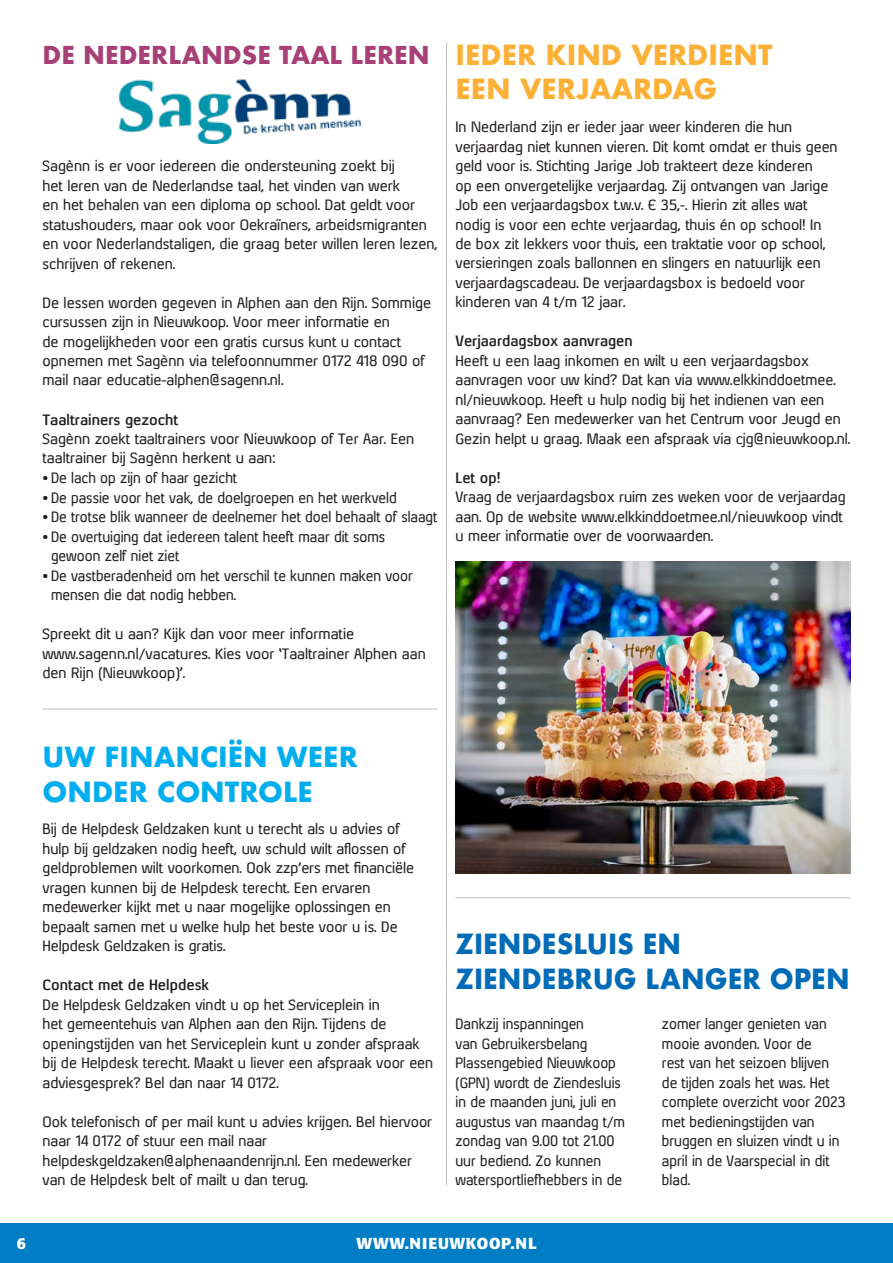
<style>
.page{position:relative;width:893px;height:1263px;background:#fff}
.page>*{position:absolute;margin:0;border:0;box-sizing:border-box;transform-origin:0 0}
.t1{font:700 27px/34.5px "Futura";color:#006bb6;scale:.96 1}
.t2{font:700 27px/34.5px "Futura";color:#fcb136}
.t3{font:700 27px/34.5px "Futura";color:#00aeef}
.t4{font:700 24px "Futura";color:#a84078}
.t5{font:700 15.75px "Formata";letter-spacing:.05em;color:#fff}
.t6{font:14.25px/19.5px "Xenu";color:#231f20}
.t7{font:700 14.25px "Xenu";color:#231f20}
</style>
<div class="page">
<hr style="left:446px;top:43px;width:1px;height:1142px;background:#bcbdc0">
<img style="left:455px;top:561px;width:395px;height:312px">
<hr style="left:43px;top:708px;width:394px;height:1px;background:#bcbdc0">
<hr style="left:455px;top:897px;width:395px;height:1px;background:#bcbdc0">
<img style="left:119px;top:79px;width:242px;height:64px">
<div style="left:0;top:1224px;width:893px;height:39px;background:#007ec5"></div>
<h2 class="t4" style="left:43px;top:37px;width:389px">DE NEDERLANDSE TAAL LEREN</h2>
<p class="t6" style="left:43px;top:156px;width:396px">Sagènn is er voor iedereen die ondersteuning zoekt bij<br>het leren van de Nederlandse taal, het vinden van werk<br>en het behalen van een diploma op school. Dat geldt voor statushouders, maar ook voor Oekraïners, arbeidsmigranten en voor Nederlandstaligen, die graag beter willen leren lezen, schrijven of rekenen.</p>
<p class="t6" style="left:43px;top:292px;width:390px">De lessen worden gegeven in Alphen aan den Rijn. Sommige cursussen zijn in Nieuwkoop. Voor meer informatie en<br>de mogelijkheden voor een gratis cursus kunt u contact opnemen met Sagènn via telefoonnummer 0172 418 090 of mail naar educatie-alphen@sagenn.nl.</p>
<p class="t7" style="left:43px;top:411px;width:137px">Taaltrainers gezocht</p>
<p class="t6" style="left:43px;top:429px;width:373px">Sagènn zoekt taaltrainers voor Nieuwkoop of Ter Aar. Een taaltrainer bij Sagènn herkent u aan:</p>
<p class="t6" style="left:43px;top:468px;width:196px">• De lach op zijn of haar gezicht</p>
<p class="t6" style="left:43px;top:487px;width:356px">• De passie voor het vak, de doelgroepen en het werkveld</p>
<p class="t6" style="left:43px;top:507px;width:396px">• De trotse blik wanneer de deelnemer het doel behaalt of slaagt</p>
<p class="t6" style="left:51px;top:526px;width:336px;text-indent:-9px">• De overtuiging dat iedereen talent heeft maar dit soms gewoon zelf niet ziet</p>
<p class="t6" style="left:51px;top:565px;width:363px;text-indent:-9px">• De vastberadenheid om het verschil te kunnen maken voor mensen die dat nodig hebben.</p>
<p class="t6" style="left:43px;top:624px;width:385px">Spreekt dit u aan? Kijk dan voor meer informatie www.sagenn.nl/vacatures. Kies voor ‘Taaltrainer Alphen aan den Rijn (Nieuwkoop)’.</p>
<h1 class="t2" style="left:455px;top:37px;width:318px">IEDER KIND VERDIENT<br>EEN VERJAARDAG</h1>
<p class="t6" style="left:455px;top:117px;width:384px">In Nederland zijn er ieder jaar weer kinderen die hun verjaardag niet kunnen vieren. Dit komt omdat er thuis geen geld voor is. Stichting Jarige Job trakteert deze kinderen<br>op een onvergetelijke verjaardag. Zij ontvangen van Jarige Job een verjaardagsbox t.w.v. € 35,-. Hierin zit alles wat nodig is voor een echte verjaardag, thuis én op school! In de box zit lekkers voor thuis, een traktatie voor op school, versieringen zoals ballonnen en slingers en natuurlijk een verjaardagscadeau. De verjaardagsbox is bedoeld voor kinderen van 4 t/m 12 jaar.</p>
<p class="t7" style="left:455px;top:333px;width:179px">Verjaardagsbox aanvragen</p>
<p class="t6" style="left:455px;top:351px;width:396px">Heeft u een laag inkomen en wilt u een verjaardagsbox aanvragen voor uw kind? Dat kan via www.elkkinddoetmee. nl/nieuwkoop. Heeft u hulp nodig bij het indienen van een aanvraag? Een medewerker van het Centrum voor Jeugd en Gezin helpt u graag. Maak een afspraak via cjg@nieuwkoop.nl.</p>
<p class="t7" style="left:455px;top:469px;width:47px">Let op!</p>
<p class="t6" style="left:455px;top:487px;width:392px">Vraag de verjaardagsbox ruim zes weken voor de verjaardag aan. Op de website www.elkkinddoetmee.nl/nieuwkoop vindt u meer informatie over de voorwaarden.</p>
<h1 class="t3" style="left:43px;top:739px;width:317px">UW FINANCIËN WEER<br>ONDER CONTROLE</h1>
<p class="t6" style="left:43px;top:819px;width:373px">Bij de Helpdesk Geldzaken kunt u terecht als u advies of hulp bij geldzaken nodig heeft, uw schuld wilt aflossen of geldproblemen wilt voorkomen. Ook zzp’ers met financiële vragen kunnen bij de Helpdesk terecht. Een ervaren medewerker kijkt met u naar mogelijke oplossingen en bepaalt samen met u welke hulp het beste voor u is. De Helpdesk Geldzaken is gratis.</p>
<p class="t7" style="left:43px;top:976px;width:168px">Contact met de Helpdesk</p>
<p class="t6" style="left:43px;top:994px;width:392px">De Helpdesk Geldzaken vindt u op het Serviceplein in<br>het gemeentehuis van Alphen aan den Rijn. Tijdens de openingstijden van het Serviceplein kunt u zonder afspraak bij de Helpdesk terecht. Maakt u liever een afspraak voor een adviesgesprek? Bel dan naar 14 0172.</p>
<p class="t6" style="left:43px;top:1111px;width:391px">Ook telefonisch of per mail kunt u advies krijgen. Bel hiervoor naar 14 0172 of stuur een mail naar helpdeskgeldzaken@alphenaandenrijn.nl. Een medewerker van de Helpdesk belt of mailt u dan terug.</p>
<h1 class="t1" style="left:455px;top:926px;width:412px">ZIENDESLUIS EN<br>ZIENDEBRUG LANGER OPEN</h1>
<p class="t6" style="left:455px;top:1014px;width:171px">Dankzij inspanningen<br>van Gebruikersbelang<br>Plassengebied Nieuwkoop (GPN) wordt de Ziendesluis in de maanden juni, juli en augustus van maandag t/m zondag van 9.00 tot 21.00 uur bediend. Zo kunnen watersportliefhebbers in de</p>
<p class="t6" style="left:662px;top:1014px;width:185px">zomer langer genieten van mooie avonden. Voor de<br>rest van het seizoen blijven de tijden zoals het was. Het complete overzicht voor 2023 met bedieningstijden van bruggen en sluizen vindt u in april in de Vaarspecial in dit blad.</p>
<p class="t5" style="left:17px;top:1233px;width:11px">6</p>
<p class="t5" style="left:356px;top:1233px;width:182px">WWW.NIEUWKOOP.NL</p>
</div>
